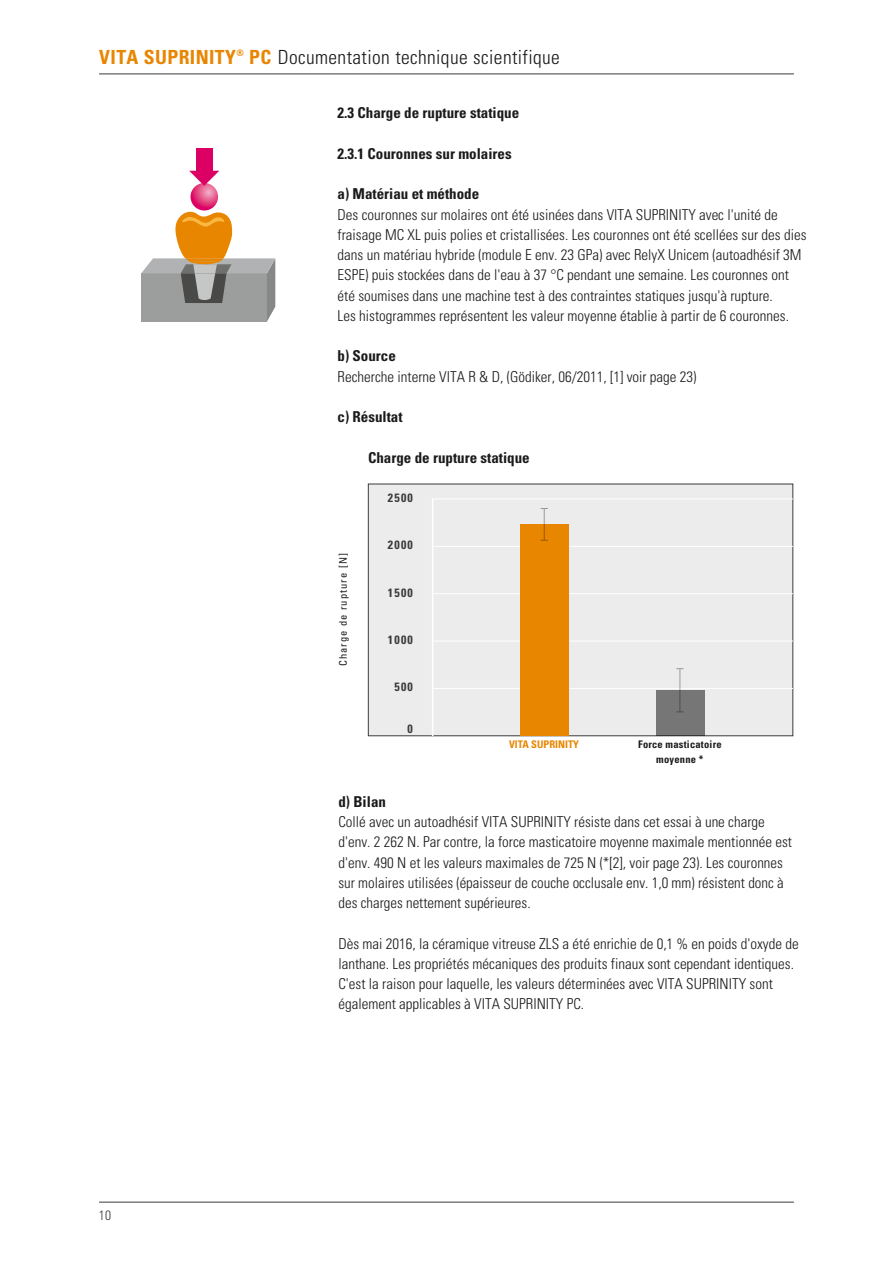
<style>
.page{position:relative;width:893px;height:1263px;background:#fff}
.page>*{position:absolute;margin:0;border:0;box-sizing:border-box;transform-origin:0 0}
.t1{font:300 condensed 19.5px "Univers";letter-spacing:.02em;color:#1a1a1a}
.t2{font:300 condensed 15px/20.2px "Univers LT";color:#1a1a1a}
.t3{font:700 condensed 15px "Univers LT";color:#1a1a1a}
.t4{font:700 condensed 15px "Univers";color:#1a1a1a}
.t5{font:300 condensed 13.5px "Univers";color:#3b3b3a}
.t6{font:700 condensed 12px "Univers";letter-spacing:.1em;color:#3b3b3a}
.t7{font:700 condensed 10.5px/15px "Univers";letter-spacing:.02em;color:#1a1a1a;text-align:center}
.t8{font:condensed 10.5px "Univers";letter-spacing:.1em;color:#1a1a1a}
.t9{font:700 condensed 10.5px "Univers";color:#e98600}
.s1{font-weight:700;color:#e98600}
</style>
<div class="page">
<hr style="left:99px;top:1202px;width:695px;height:1px;background:#3b3b3a">
<hr style="left:99px;top:74px;width:695px;height:1px;background:#3b3b3a">
<svg style="left:191px;top:183px;width:27px;height:28px"></svg>
<svg style="left:141px;top:212px;width:134px;height:110px"></svg>
<div style="left:196px;top:149px;width:17px;height:24px;background:#dd0064"></div>
<svg style="left:189px;top:171px;width:30px;height:15px"></svg>
<div style="left:368px;top:484px;width:425px;height:252px;background:#ececed;border:1px solid #3b3b3a"></div>
<hr style="left:433px;top:498px;width:360px;height:1px;background:#fff">
<hr style="left:433px;top:546px;width:360px;height:1px;background:#fff">
<hr style="left:433px;top:593px;width:360px;height:1px;background:#fff">
<hr style="left:433px;top:641px;width:360px;height:1px;background:#fff">
<hr style="left:433px;top:688px;width:360px;height:1px;background:#fff">
<hr style="left:432px;top:498px;width:1px;height:238px;background:#fff">
<div style="left:656px;top:690px;width:48px;height:46px;background:#767676"></div>
<div style="left:520px;top:524px;width:49px;height:211px;background:#e98600"></div>
<hr style="left:679px;top:669px;width:1px;height:43px;background:#a7a7a8">
<hr style="left:544px;top:508px;width:1px;height:32px;background:#a7a7a8">
<h1 class="t1" style="left:99px;top:45px;width:462px"><span class="s1">VITA SUPRINITY</span><sup>®</sup> <span class="s1">PC</span> Documentation technique scientifique</h1>
<p class="t3" style="left:338px;top:104px;width:183px">2.3 Charge de rupture statique</p>
<p class="t3" style="left:338px;top:144px;width:176px">2.3.1 Couronnes sur molaires</p>
<p class="t3" style="left:338px;top:185px;width:143px">a) Matériau et méthode</p>
<p class="t2" style="left:338px;top:204px;width:470px">Des couronnes sur molaires ont été usinées dans VITA SUPRINITY avec l'unité de fraisage MC XL puis polies et cristallisées. Les couronnes ont été scellées sur des dies dans un matériau hybride (module E env. 23 GPa) avec RelyX Unicem (autoadhésif 3M ESPE) puis stockées dans de l'eau à 37 °C pendant une semaine. Les couronnes ont été soumises dans une machine test à des contraintes statiques jusqu'à rupture.<br>Les histogrammes représentent les valeur moyenne établie à partir de 6 couronnes.</p>
<p class="t3" style="left:338px;top:347px;width:60px">b) Source</p>
<p class="t2" style="left:338px;top:366px;width:360px">Recherche interne VITA R &amp; D, (Gödiker, 06/2011, [1] voir page 23)</p>
<p class="t3" style="left:338px;top:408px;width:67px">c) Résultat</p>
<p class="t8" style="left:336px;top:666px;width:114px;rotate:-90deg">Charge de rupture [N]</p>
<p class="t4" style="left:368px;top:448px;width:163px">Charge de rupture statique</p>
<p class="t6" style="left:388px;top:490px;width:26px">2500</p>
<p class="t6" style="left:388px;top:538px;width:26px">2000</p>
<p class="t6" style="left:388px;top:585px;width:26px">1500</p>
<p class="t6" style="left:388px;top:632px;width:26px">1000</p>
<p class="t6" style="left:394px;top:679px;width:20px">500</p>
<p class="t6" style="left:408px;top:721px;width:7px">0</p>
<p class="t9" style="left:509px;top:738px;width:71px">VITA SUPRINITY</p>
<p class="t7" style="left:638px;top:737px;width:85px">Force masticatoire moyenne *</p>
<p class="t5" style="left:99px;top:1207px;width:14px">10</p>
<p class="t3" style="left:338px;top:792px;width:49px">d) Bilan</p>
<p class="t2" style="left:338px;top:812px;width:455px">Collé avec un autoadhésif VITA SUPRINITY résiste dans cet essai à une charge d'env. 2 262 N. Par contre, la force masticatoire moyenne maximale mentionnée est d'env. 490 N et les valeurs maximales de 725 N (*[2], voir page 23). Les couronnes sur molaires utilisées (épaisseur de couche occlusale env. 1,0 mm) résistent donc à des charges nettement supérieures.</p>
<p class="t2" style="left:338px;top:933px;width:462px">Dès mai 2016, la céramique vitreuse ZLS a été enrichie de 0,1 % en poids d'oxyde de lanthane. Les propriétés mécaniques des produits finaux sont cependant identiques.<br>C'est la raison pour laquelle, les valeurs déterminées avec VITA SUPRINITY sont également applicables à VITA SUPRINITY PC.</p>
</div>
